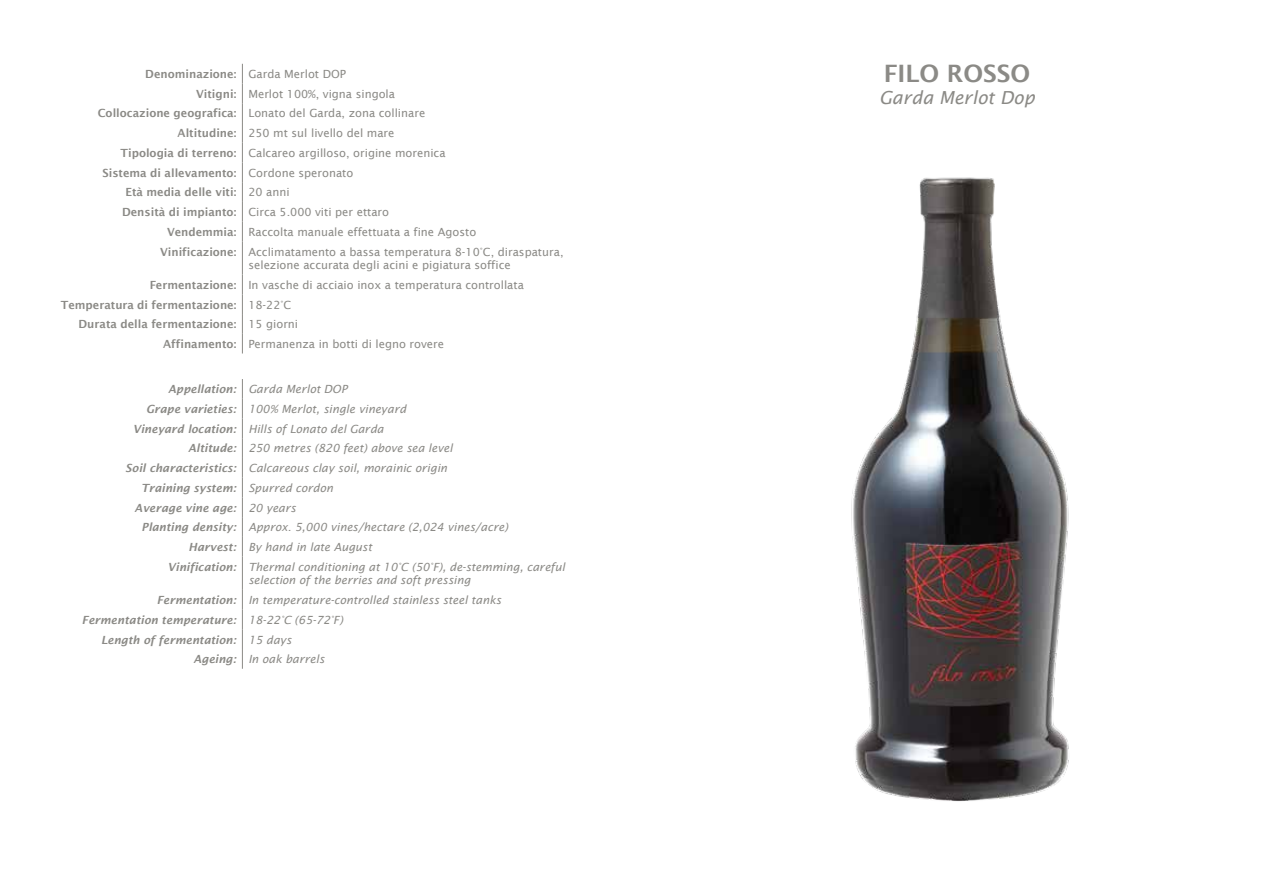
<style>
.page{position:relative;width:1276px;height:893px;background:#fff}
.page>*{position:absolute;margin:0;border:0;box-sizing:border-box;transform-origin:0 0}
.t1{font:600 24px "Lucida Sans";color:#8b8a86}
.t2{font:italic 18px "Lucida Sans";color:#8b8a86}
.t3{font:11.25px "Lucida Sans";color:#8b8a86}
.t4{font:italic 11.25px "Lucida Sans";color:#8b8a86}
.t5{font:600 11.25px "Lucida Sans";color:#8b8a86}
.t6{font:italic 600 11.25px "Lucida Sans";color:#8b8a86}
.s1{font-weight:400}
.s2{font-weight:600}
</style>
<div class="page">
<img style="left:851px;top:177px;width:218px;height:625px">
<svg style="left:242px;top:64px;width:1px;height:177px"></svg>
<hr style="left:242px;top:241px;width:1px;height:34px;background:#8b8a86">
<svg style="left:242px;top:275px;width:1px;height:78px"></svg>
<svg style="left:242px;top:379px;width:1px;height:178px"></svg>
<hr style="left:242px;top:557px;width:1px;height:33px;background:#8b8a86">
<svg style="left:242px;top:590px;width:1px;height:79px"></svg>
<p class="t5" style="left:145px;top:68px;width:202px">Denominazione: <span class="s1">Garda Merlot DOP</span></p>
<p class="t3" style="left:196px;top:87px;width:200px"><span class="s2">Vitigni:</span> Merlot 100%, vigna singola</p>
<p class="t3" style="left:98px;top:107px;width:329px"><span class="s2">Collocazione geografica:</span> Lonato del Garda, zona collinare</p>
<p class="t3" style="left:178px;top:127px;width:218px"><span class="s2">Altitudine:</span> 250 mt sul livello del mare</p>
<p class="t3" style="left:120px;top:146px;width:326px"><span class="s2">Tipologia di terreno:</span> Calcareo argilloso, origine morenica</p>
<p class="t5" style="left:102px;top:166px;width:252px">Sistema di allevamento: <span class="s1">Cordone speronato</span></p>
<p class="t5" style="left:125px;top:186px;width:166px">Età media delle viti: <span class="s1">20 anni</span></p>
<p class="t3" style="left:122px;top:206px;width:268px"><span class="s2">Densità di impianto:</span> Circa 5.000 viti per ettaro</p>
<p class="t3" style="left:167px;top:225px;width:311px"><span class="s2">Vendemmia:</span> Raccolta manuale effettuata a fine Agosto</p>
<p class="t3" style="left:160px;top:245px;width:405px"><span class="s2">Vinificazione:</span> Acclimatamento a bassa temperatura 8-10°C, diraspatura,</p>
<p class="t3" style="left:248px;top:259px;width:264px">selezione accurata degli acini e pigiatura soffice</p>
<p class="t3" style="left:150px;top:278px;width:376px"><span class="s2">Fermentazione:</span> In vasche di acciaio inox a temperatura controllata</p>
<p class="t5" style="left:61px;top:298px;width:232px">Temperatura di fermentazione: <span class="s1">18-22°C</span></p>
<p class="t5" style="left:78px;top:318px;width:221px">Durata della fermentazione: <span class="s1">15 giorni</span></p>
<p class="t3" style="left:163px;top:338px;width:282px"><span class="s2">Affinamento:</span> Permanenza in botti di legno rovere</p>
<p class="t4" style="left:168px;top:383px;width:181px"><span class="s2">Appellation:</span> Garda Merlot DOP</p>
<p class="t4" style="left:146px;top:402px;width:262px"><span class="s2">Grape varieties:</span> 100% Merlot, single vineyard</p>
<p class="t4" style="left:133px;top:422px;width:252px"><span class="s2">Vineyard location:</span> Hills of Lonato del Garda</p>
<p class="t4" style="left:188px;top:442px;width:266px"><span class="s2">Altitude:</span> 250 metres (820 feet) above sea level</p>
<p class="t4" style="left:125px;top:462px;width:323px"><span class="s2">Soil characteristics:</span> Calcareous clay soil, morainic origin</p>
<p class="t6" style="left:141px;top:481px;width:193px">Training system: <span class="s1">Spurred cordon</span></p>
<p class="t6" style="left:135px;top:501px;width:163px">Average vine age: <span class="s1">20 years</span></p>
<p class="t4" style="left:142px;top:521px;width:368px"><span class="s2">Planting density:</span> Approx. 5,000 vines/hectare (2,024 vines/acre)</p>
<p class="t4" style="left:189px;top:541px;width:185px"><span class="s2">Harvest:</span> By hand in late August</p>
<p class="t4" style="left:168px;top:560px;width:399px"><span class="s2">Vinification:</span> Thermal conditioning at 10°C (50°F), de-stemming, careful</p>
<p class="t4" style="left:248px;top:574px;width:224px">selection of the berries and soft pressing</p>
<p class="t4" style="left:157px;top:594px;width:346px"><span class="s2">Fermentation:</span> In temperature-controlled stainless steel tanks</p>
<p class="t6" style="left:82px;top:613px;width:262px">Fermentation temperature: <span class="s1">18-22°C (65-72°F)</span></p>
<p class="t6" style="left:101px;top:633px;width:192px">Length of fermentation: <span class="s1">15 days</span></p>
<p class="t4" style="left:193px;top:653px;width:133px"><span class="s2">Ageing:</span> In oak barrels</p>
<h1 class="t1" style="left:883px;top:60px;width:148px">FILO ROSSO</h1>
<h2 class="t2" style="left:879px;top:87px;width:157px">Garda Merlot Dop</h2>
</div>
